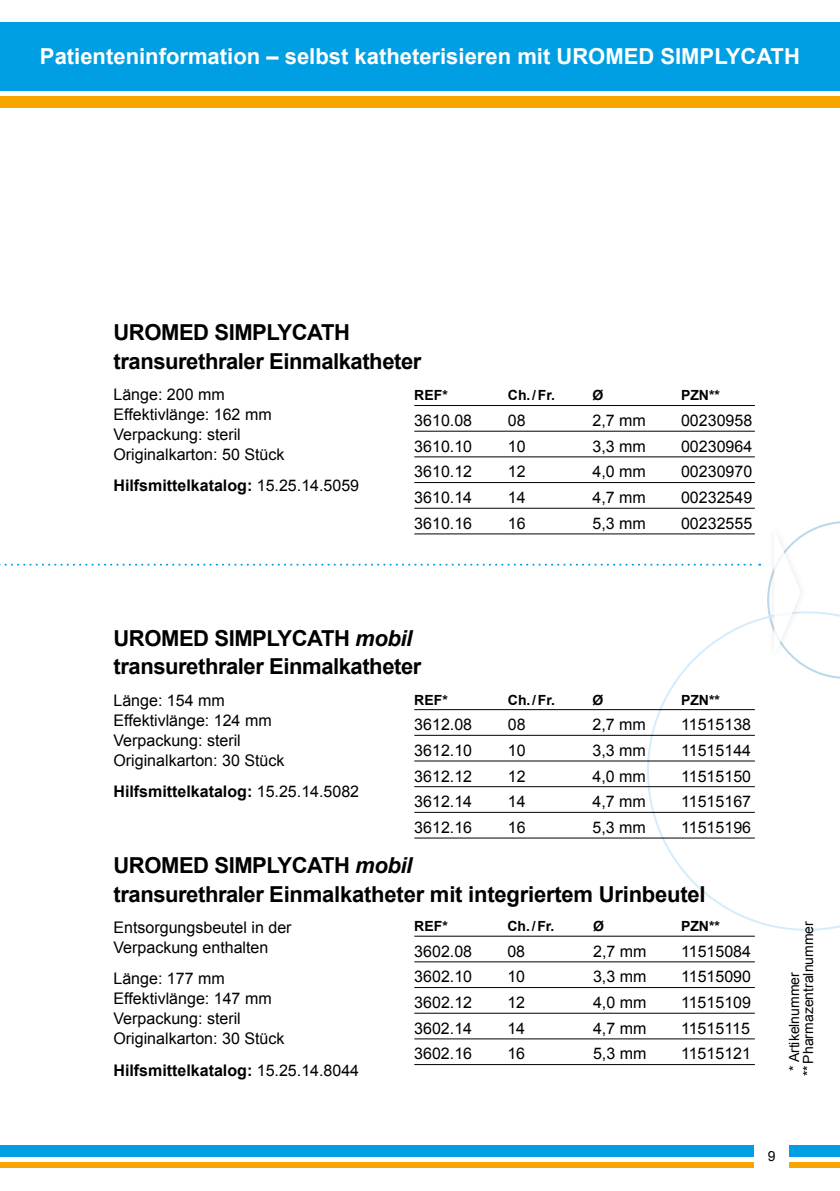
<style>
.page{position:relative;width:840px;height:1191px;background:#fff}
.page>*{position:absolute;margin:0;border:0;box-sizing:border-box;transform-origin:0 0}
.t1{font:700 22px/28.8px "Arial";letter-spacing:-.02em;color:#000}
.t2{font:700 22px "Arial";color:#fff}
.t3{font:16px/20px "Arial";color:#000}
.t4{font:700 16px "Arial";color:#000}
.t5{font:700 14px "Arial";color:#000}
.t6{font:14px/14px "Arial";color:#000}
.s1{font-weight:400}
.s2{font-style:italic}
</style>
<div class="page">
<div style="left:0;top:23px;width:839px;height:68px;background:#009fe3"></div>
<div style="left:0;top:1145px;width:839px;height:12px;background:#009fe3"></div>
<div style="left:0;top:1162px;width:839px;height:6px;background:#f7a600"></div>
<div style="left:0;top:96px;width:839px;height:12px;background:#f7a600"></div>
<div style="left:754px;top:1145px;width:34px;height:23px;background:#fff"></div>
<svg style="left:646px;top:617px;width:193px;height:313px"></svg>
<svg style="left:0;top:563px;width:759px;height:2px"></svg>
<hr style="left:414px;top:405px;width:340px;height:1px;background:#000">
<hr style="left:414px;top:431px;width:340px;height:1px;background:#000">
<hr style="left:414px;top:456px;width:340px;height:1px;background:#000">
<hr style="left:414px;top:482px;width:340px;height:1px;background:#000">
<hr style="left:414px;top:508px;width:340px;height:1px;background:#000">
<hr style="left:414px;top:533px;width:340px;height:1px;background:#000">
<hr style="left:414px;top:709px;width:340px;height:1px;background:#000">
<hr style="left:414px;top:735px;width:340px;height:1px;background:#000">
<hr style="left:414px;top:760px;width:340px;height:1px;background:#000">
<hr style="left:414px;top:786px;width:340px;height:1px;background:#000">
<hr style="left:414px;top:812px;width:340px;height:1px;background:#000">
<hr style="left:414px;top:837px;width:340px;height:1px;background:#000">
<hr style="left:414px;top:935px;width:340px;height:1px;background:#000">
<hr style="left:414px;top:961px;width:340px;height:1px;background:#000">
<hr style="left:414px;top:987px;width:340px;height:1px;background:#000">
<hr style="left:414px;top:1013px;width:340px;height:1px;background:#000">
<hr style="left:414px;top:1038px;width:340px;height:1px;background:#000">
<hr style="left:414px;top:1064px;width:340px;height:1px;background:#000">
<div style="left:765px;top:522px;width:42px;height:140px;background:#fff"></div>
<svg style="left:766px;top:521px;width:73px;height:158px"></svg>
<h1 class="t2" style="left:40px;top:42px;width:761px">Patienteninformation – selbst katheterisieren mit UROMED SIMPLYCATH</h1>
<h1 class="t1" style="left:113px;top:318px;width:309px">UROMED SIMPLYCATH transurethraler Einmalkatheter</h1>
<p class="t3" style="left:113px;top:384px;width:172px">Länge: 200 mm<br>Effektivlänge: 162 mm<br>Verpackung: steril<br>Originalkarton: 50 Stück</p>
<p class="t4" style="left:113px;top:475px;width:247px">Hilfsmittelkatalog: <span class="s1">15.25.14.5059</span></p>
<p class="t5" style="left:414px;top:386px;width:35px">REF*</p>
<p class="t5" style="left:507px;top:386px;width:49px">Ch./Fr.</p>
<p class="t5" style="left:592px;top:386px;width:12px">Ø</p>
<p class="t5" style="left:680px;top:386px;width:40px">PZN**</p>
<p class="t3" style="left:414px;top:411px;width:59px">3610.08</p>
<p class="t3" style="left:507px;top:411px;width:19px">08</p>
<p class="t3" style="left:592px;top:411px;width:55px">2,7 mm</p>
<p class="t3" style="left:680px;top:411px;width:73px">00230958</p>
<p class="t3" style="left:414px;top:436px;width:59px">3610.10</p>
<p class="t3" style="left:507px;top:436px;width:19px">10</p>
<p class="t3" style="left:592px;top:436px;width:55px">3,3 mm</p>
<p class="t3" style="left:680px;top:436px;width:73px">00230964</p>
<p class="t3" style="left:414px;top:462px;width:59px">3610.12</p>
<p class="t3" style="left:507px;top:462px;width:19px">12</p>
<p class="t3" style="left:592px;top:462px;width:55px">4,0 mm</p>
<p class="t3" style="left:680px;top:462px;width:73px">00230970</p>
<p class="t3" style="left:414px;top:487px;width:59px">3610.14</p>
<p class="t3" style="left:507px;top:487px;width:19px">14</p>
<p class="t3" style="left:592px;top:487px;width:55px">4,7 mm</p>
<p class="t3" style="left:680px;top:487px;width:73px">00232549</p>
<p class="t3" style="left:414px;top:513px;width:59px">3610.16</p>
<p class="t3" style="left:507px;top:513px;width:19px">16</p>
<p class="t3" style="left:592px;top:513px;width:55px">5,3 mm</p>
<p class="t3" style="left:680px;top:513px;width:73px">00232555</p>
<h1 class="t1" style="left:113px;top:624px;width:309px">UROMED SIMPLYCATH <span class="s2">mobil </span>transurethraler Einmalkatheter</h1>
<p class="t3" style="left:113px;top:690px;width:172px">Länge: 154 mm<br>Effektivlänge: 124 mm<br>Verpackung: steril<br>Originalkarton: 30 Stück</p>
<p class="t4" style="left:113px;top:781px;width:247px">Hilfsmittelkatalog: <span class="s1">15.25.14.5082</span></p>
<p class="t5" style="left:414px;top:690px;width:35px">REF*</p>
<p class="t5" style="left:507px;top:690px;width:49px">Ch./Fr.</p>
<p class="t5" style="left:592px;top:690px;width:12px">Ø</p>
<p class="t5" style="left:680px;top:690px;width:40px">PZN**</p>
<p class="t3" style="left:414px;top:715px;width:59px">3612.08</p>
<p class="t3" style="left:507px;top:715px;width:19px">08</p>
<p class="t3" style="left:592px;top:715px;width:55px">2,7 mm</p>
<p class="t3" style="left:680px;top:715px;width:71px">11515138</p>
<p class="t3" style="left:414px;top:740px;width:59px">3612.10</p>
<p class="t3" style="left:507px;top:740px;width:19px">10</p>
<p class="t3" style="left:592px;top:740px;width:55px">3,3 mm</p>
<p class="t3" style="left:680px;top:740px;width:71px">11515144</p>
<p class="t3" style="left:414px;top:766px;width:59px">3612.12</p>
<p class="t3" style="left:507px;top:766px;width:19px">12</p>
<p class="t3" style="left:592px;top:766px;width:55px">4,0 mm</p>
<p class="t3" style="left:680px;top:766px;width:71px">11515150</p>
<p class="t3" style="left:414px;top:792px;width:59px">3612.14</p>
<p class="t3" style="left:507px;top:792px;width:19px">14</p>
<p class="t3" style="left:592px;top:792px;width:55px">4,7 mm</p>
<p class="t3" style="left:680px;top:792px;width:71px">11515167</p>
<p class="t3" style="left:414px;top:817px;width:59px">3612.16</p>
<p class="t3" style="left:507px;top:817px;width:19px">16</p>
<p class="t3" style="left:592px;top:817px;width:55px">5,3 mm</p>
<p class="t3" style="left:680px;top:817px;width:71px">11515196</p>
<h1 class="t1" style="left:113px;top:851px;width:593px">UROMED SIMPLYCATH <span class="s2">mobil<br></span>transurethraler Einmalkatheter mit integriertem Urinbeutel</h1>
<p class="t3" style="left:113px;top:917px;width:179px">Entsorgungsbeutel in der<br>Verpackung enthalten</p>
<p class="t3" style="left:113px;top:969px;width:172px">Länge: 177 mm<br>Effektivlänge: 147 mm<br>Verpackung: steril<br>Originalkarton: 30 Stück</p>
<p class="t4" style="left:113px;top:1059px;width:247px">Hilfsmittelkatalog: <span class="s1">15.25.14.8044</span></p>
<p class="t5" style="left:414px;top:917px;width:35px">REF*</p>
<p class="t5" style="left:507px;top:917px;width:49px">Ch./Fr.</p>
<p class="t5" style="left:592px;top:917px;width:12px">Ø</p>
<p class="t5" style="left:680px;top:917px;width:40px">PZN**</p>
<p class="t3" style="left:414px;top:941px;width:59px">3602.08</p>
<p class="t3" style="left:507px;top:941px;width:19px">08</p>
<p class="t3" style="left:592px;top:941px;width:55px">2,7 mm</p>
<p class="t3" style="left:680px;top:941px;width:71px">11515084</p>
<p class="t3" style="left:414px;top:967px;width:59px">3602.10</p>
<p class="t3" style="left:507px;top:967px;width:19px">10</p>
<p class="t3" style="left:592px;top:967px;width:55px">3,3 mm</p>
<p class="t3" style="left:680px;top:967px;width:71px">11515090</p>
<p class="t3" style="left:414px;top:992px;width:59px">3602.12</p>
<p class="t3" style="left:507px;top:992px;width:19px">12</p>
<p class="t3" style="left:592px;top:992px;width:55px">4,0 mm</p>
<p class="t3" style="left:680px;top:992px;width:71px">11515109</p>
<p class="t3" style="left:414px;top:1018px;width:59px">3602.14</p>
<p class="t3" style="left:507px;top:1018px;width:19px">14</p>
<p class="t3" style="left:592px;top:1018px;width:55px">4,7 mm</p>
<p class="t3" style="left:680px;top:1018px;width:70px">11515115</p>
<p class="t3" style="left:414px;top:1044px;width:59px">3602.16</p>
<p class="t3" style="left:507px;top:1044px;width:19px">16</p>
<p class="t3" style="left:592px;top:1044px;width:55px">5,3 mm</p>
<p class="t3" style="left:680px;top:1044px;width:71px">11515121</p>
<p class="t6" style="left:786px;top:1076px;width:157px;text-indent:6px;rotate:-90deg">* Artikelnummer **Pharmazentralnummer</p>
<p class="t6" style="left:767px;top:1149px;width:9px">9</p>
</div>
